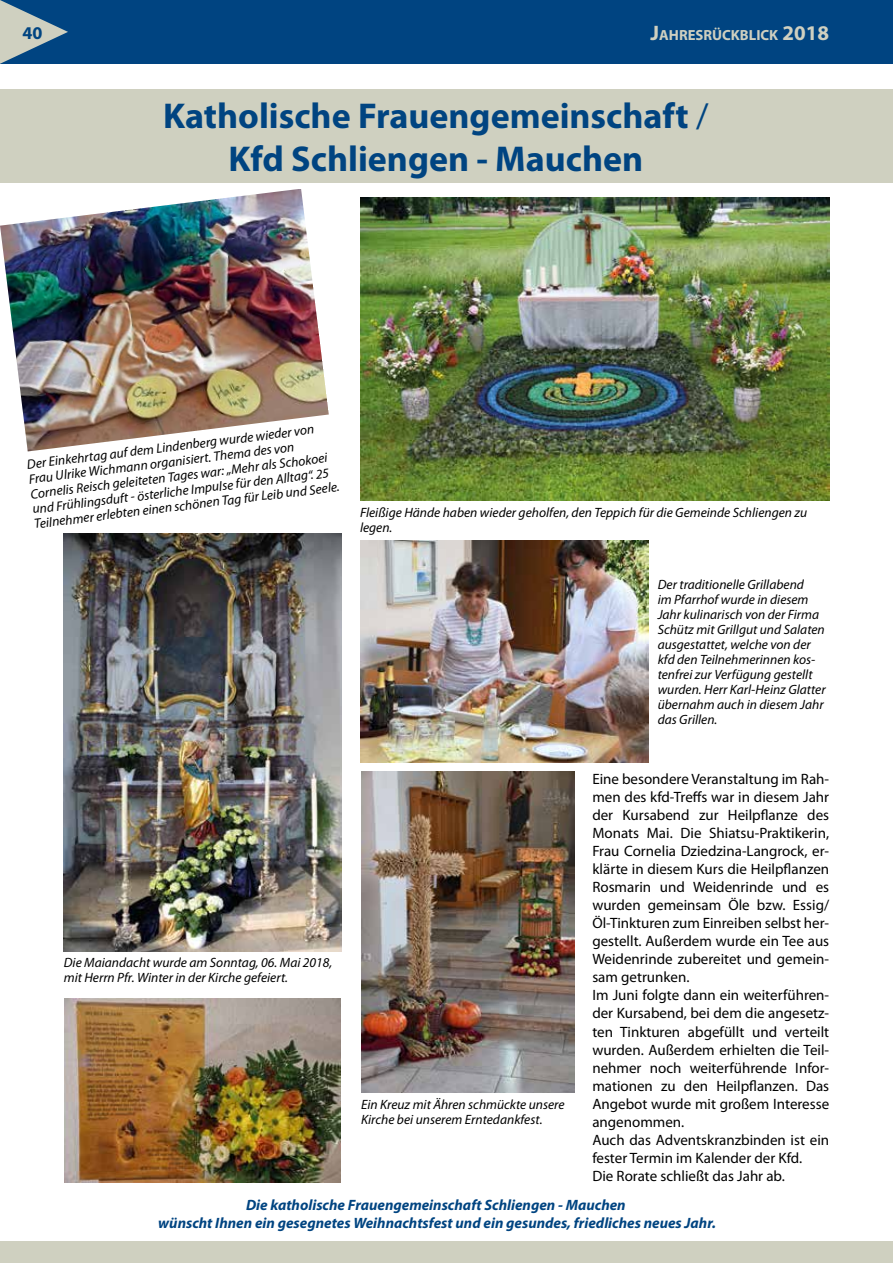
<style>
.page{position:relative;width:893px;height:1263px;background:#fff}
.page>*{position:absolute;margin:0;border:0;box-sizing:border-box;transform-origin:0 0}
.t1{font:700 36px/43.2px "Myriad Pro";color:#004481;text-align:center}
.t2{font:700 18px "Myriad Pro";color:#004481}
.t3{font:15px/18px "Myriad Pro";color:#000}
.t4{font:italic 700 15px/18px "Myriad Pro";color:#004481;text-align:center}
.t5{font:700 14.7px "Myriad Pro";color:#cfd0c0}
.t6{font:italic 13.5px/15px "Myriad Pro";color:#000}
.s1{font-size:21px}
.s2{font-weight:400}
</style>
<div class="page">
<div style="left:0;top:0;width:893px;height:64px;background:#004481"></div>
<svg style="left:0;top:0;width:68px;height:64px"></svg>
<div style="left:0;top:1242px;width:893px;height:21px;background:#cfd0c0"></div>
<div style="left:0;top:89px;width:893px;height:94px;background:#cfd0c0"></div>
<img style="left:0;top:189px;width:329px;height:262px">
<img style="left:64px;top:534px;width:278px;height:417px">
<img style="left:360px;top:198px;width:469px;height:302px">
<img style="left:360px;top:541px;width:289px;height:222px">
<img style="left:65px;top:998px;width:276px;height:184px">
<img style="left:361px;top:772px;width:213px;height:320px">
<h2 class="t2" style="left:23px;top:21px;width:21px">40</h2>
<p class="t5" style="left:651px;top:25px;width:180px"><span class="s1">J</span>AHRESRÜCKBLICK <span class="s1">2018</span></p>
<h1 class="t1" style="left:163px;top:93px;width:547px">Katholische Frauengemeinschaft <span class="s2">/<br></span>Kfd Schliengen - Mauchen</h1>
<p class="t6" style="left:26px;top:457px;width:309px;rotate:-7deg">Der Einkehrtag auf dem Lindenberg wurde wieder von Frau Ulrike Wichmann organisiert. Thema des von Cornelis Reisch geleiteten Tages war: „Mehr als Schokoei und Frühlingsduft - österliche Impulse für den Alltag“. 25<br>Teilnehmer erlebten einen schönen Tag für Leib und Seele.</p>
<p class="t6" style="left:360px;top:504px;width:449px">Fleißige Hände haben wieder geholfen, den Teppich für die Gemeinde Schliengen zu legen.</p>
<p class="t6" style="left:658px;top:577px;width:170px">Der traditionelle Grillabend<br>im Pfarrhof wurde in diesem<br>Jahr kulinarisch von der Firma<br>Schütz mit Grillgut und Salaten ausgestattet, welche von der kfd den Teilnehmerinnen kos&shy;tenfrei zur Verfügung gestellt wurden. Herr Karl-Heinz Glatter übernahm auch in diesem Jahr das Grillen.</p>
<p class="t3" style="left:592px;top:770px;width:238px">Eine besondere Veranstaltung im Rah&shy;men des kfd-Treffs war in diesem Jahr der Kursabend zur Heilpflanze des Monats Mai. Die Shiatsu-Praktikerin, Frau Cornelia Dziedzina-Langrock, er&shy;klärte in diesem Kurs die Heilpflanzen Rosmarin und Weidenrinde und es wurden gemeinsam Öle bzw. Essig/ Öl-Tinkturen zum Einreiben selbst her&shy;gestellt. Außerdem wurde ein Tee aus Weidenrinde zubereitet und gemein&shy;sam getrunken.<br>Im Juni folgte dann ein weiterführen&shy;der Kursabend, bei dem die angesetz&shy;ten Tinkturen abgefüllt und verteilt wurden. Außerdem erhielten die Teil&shy;nehmer noch weiterführende Infor&shy;mationen zu den Heilpflanzen. Das Angebot wurde mit großem Interesse angenommen.<br>Auch das Adventskranzbinden ist ein fester Termin im Kalender der Kfd.<br>Die Rorate schließt das Jahr ab.</p>
<p class="t4" style="left:158px;top:1196px;width:559px">Die katholische Frauengemeinschaft Schliengen - Mauchen<br>wünscht Ihnen ein gesegnetes Weihnachtsfest und ein gesundes, friedliches neues Jahr.</p>
<p class="t6" style="left:64px;top:955px;width:270px">Die Maiandacht wurde am Sonntag, 06. Mai 2018, mit Herrn Pfr. Winter in der Kirche gefeiert.</p>
<p class="t6" style="left:361px;top:1096px;width:205px">Ein Kreuz mit Ähren schmückte unsere<br>Kirche bei unserem Erntedankfest.</p>
</div>
